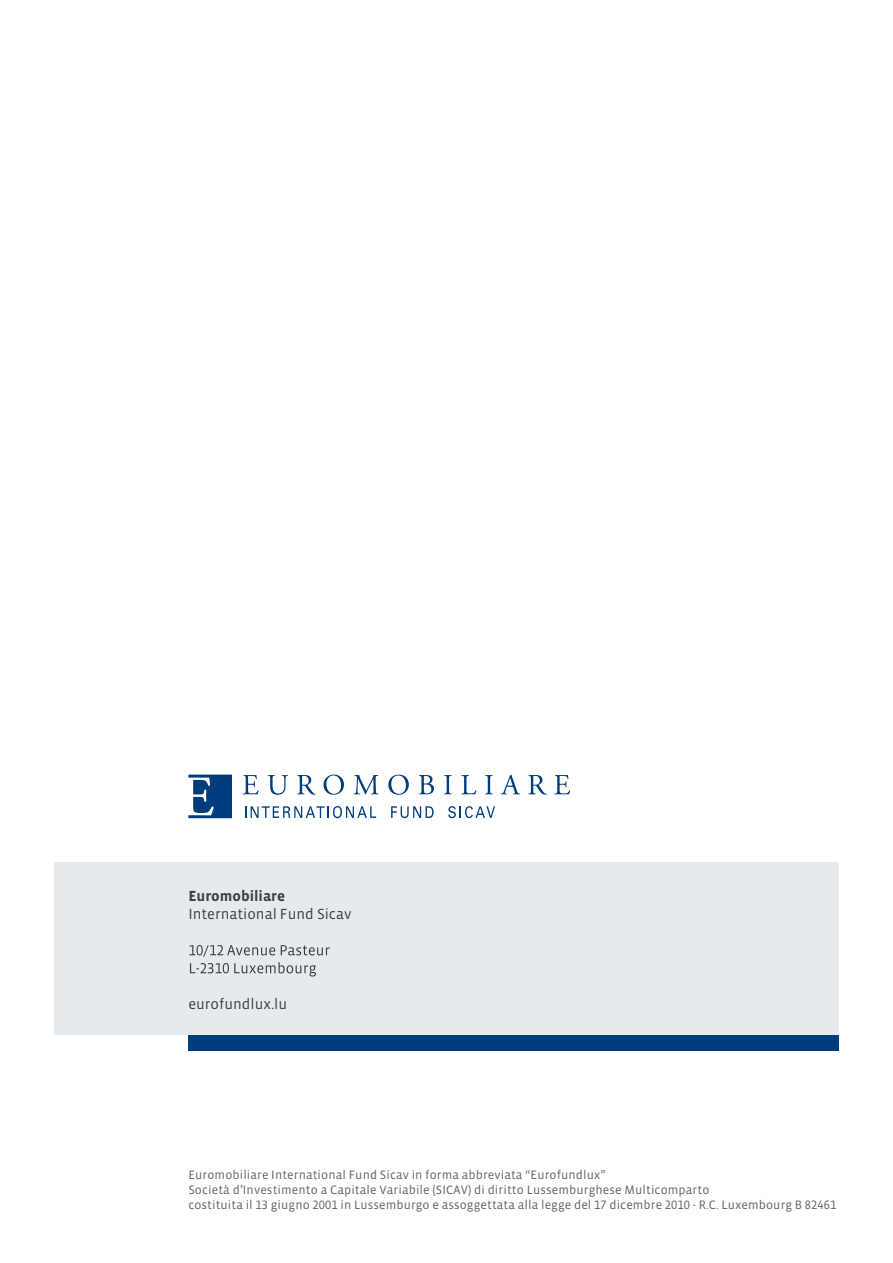
<style>
.page{position:relative;width:893px;height:1263px;background:#fff}
.page>*{position:absolute;margin:0;border:0;box-sizing:border-box;transform-origin:0 0}
.t1{font:15px "Vista Sans OTCE";color:#3e3e3f}
.t2{font:700 15px "Vista Sans OTCE";color:#3e3e3f}
.t3{font:12.45px/15px "Vista Sans OTCE";letter-spacing:.01em;color:#636366}
</style>
<div class="page">
<div style="left:54px;top:862px;width:785px;height:173px;background:#e4eaee"></div>
<div style="left:189px;top:1035px;width:650px;height:16px;background:#013d7d"></div>
<svg style="left:188px;top:775px;width:44px;height:43px"></svg>
<svg style="left:243px;top:775px;width:16px;height:19px"></svg>
<svg style="left:268px;top:775px;width:20px;height:20px"></svg>
<svg style="left:297px;top:775px;width:19px;height:20px"></svg>
<svg style="left:323px;top:775px;width:21px;height:20px"></svg>
<svg style="left:354px;top:775px;width:24px;height:19px"></svg>
<svg style="left:388px;top:775px;width:21px;height:20px"></svg>
<svg style="left:419px;top:775px;width:15px;height:19px"></svg>
<svg style="left:444px;top:775px;width:8px;height:19px"></svg>
<svg style="left:461px;top:775px;width:15px;height:19px"></svg>
<svg style="left:485px;top:775px;width:8px;height:19px"></svg>
<svg style="left:501px;top:775px;width:19px;height:19px"></svg>
<svg style="left:528px;top:775px;width:19px;height:20px"></svg>
<svg style="left:554px;top:775px;width:16px;height:19px"></svg>
<svg style="left:245px;top:806px;width:131px;height:12px"></svg>
<svg style="left:391px;top:806px;width:43px;height:12px"></svg>
<svg style="left:448px;top:806px;width:47px;height:12px"></svg>
<svg style="left:189px;top:945px;width:141px;height:31px"></svg>
<p class="t2" style="left:188px;top:889px;width:98px">Euromobiliare</p>
<p class="t1" style="left:188px;top:907px;width:165px">International Fund Sicav</p>
<p class="t1" style="left:188px;top:997px;width:100px">eurofundlux.lu</p>
<p class="t3" style="left:188px;top:1168px;width:650px">Euromobiliare International Fund Sicav in forma abbreviata “Eurofundlux”<br>Società d’Investimento a Capitale Variabile (SICAV) di diritto Lussemburghese Multicomparto<br>costituita il 13 giugno 2001 in Lussemburgo e assoggettata alla legge del 17 dicembre 2010 - R.C. Luxembourg B 82461</p>
</div>
